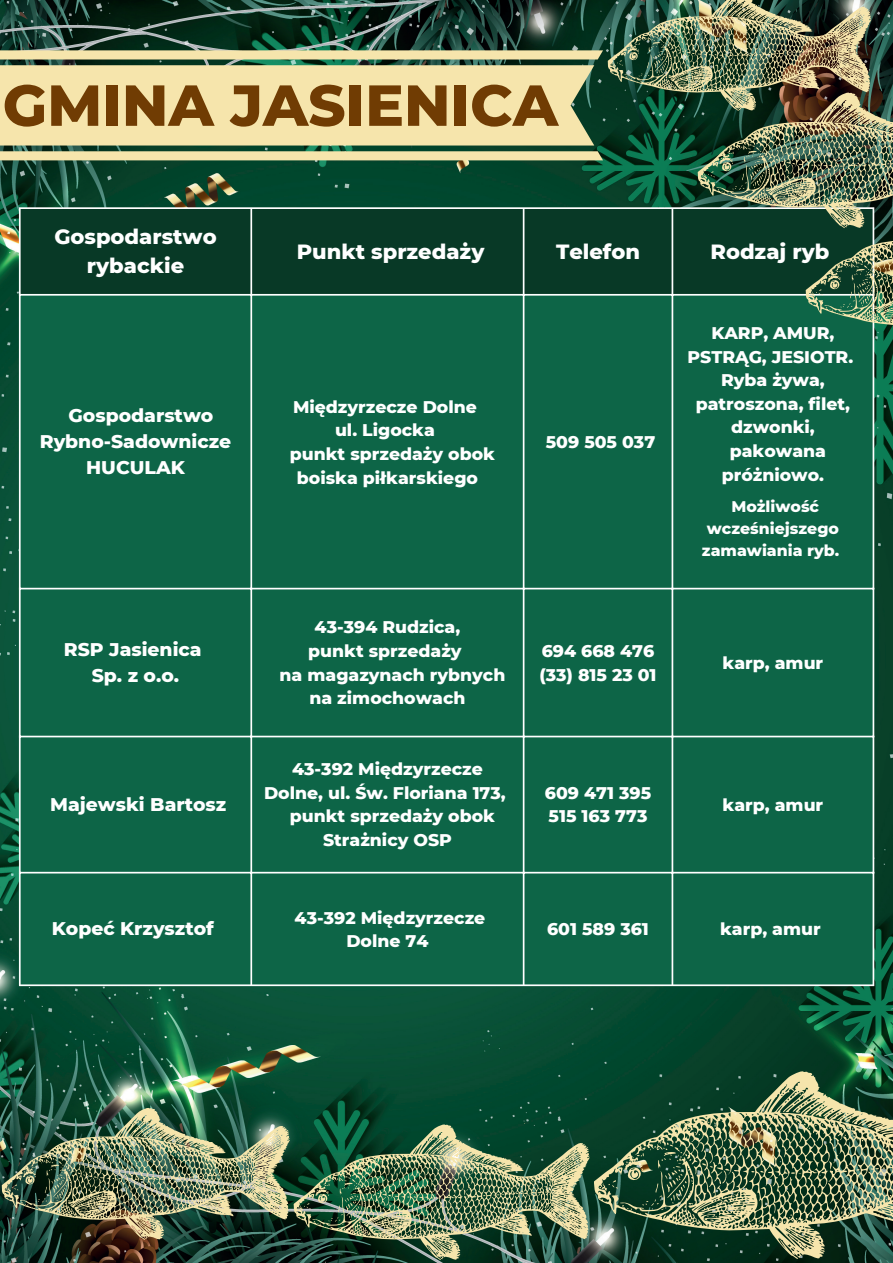
<style>
.page{position:relative;width:893px;height:1263px;background:#fff}
.page>*{position:absolute;margin:0;border:0;box-sizing:border-box;transform-origin:0 0}
.t1{font:800 57.75px "Montserrat";color:#703c03}
.t2{font:800 21px/29.2px "Montserrat";color:#fff;text-align:center}
.t3{font:800 18.75px/25.9px "Montserrat";color:#fff;text-align:center}
.t4{font:800 17.25px/23.6px "Montserrat";color:#fff}
.t5{font:800 15.75px/21.9px "Montserrat";color:#fff;text-align:center}
</style>
<div class="page">
<img style="left:0;top:347px;width:893px;height:916px">
<div style="left:21px;top:347px;width:851px;height:637px;background:#0d6547"></div>
<hr style="left:19px;top:209px;width:2px;height:775px;background:#fff">
<hr style="left:250px;top:209px;width:2px;height:775px;background:#fff">
<hr style="left:523px;top:209px;width:1px;height:775px;background:#fff">
<hr style="left:671px;top:209px;width:2px;height:775px;background:#fff">
<hr style="left:872px;top:209px;width:2px;height:775px;background:#fff">
<hr style="left:19px;top:588px;width:855px;height:1px;background:#fff">
<hr style="left:19px;top:736px;width:855px;height:1px;background:#fff">
<hr style="left:19px;top:872px;width:855px;height:1px;background:#fff">
<hr style="left:19px;top:984px;width:855px;height:2px;background:#fff">
<svg style="left:594px;top:1069px;width:299px;height:190px;background:#476749"></svg>
<img style="left:1px;top:1106px;width:589px;height:154px">
<svg style="left:0;top:0;width:893px;height:347px;background:#4a6e51"></svg>
<h1 class="t1" style="left:3px;top:63px;width:557px">GMINA JASIENICA</h1>
<p class="t2" style="left:54px;top:221px;width:164px">Gospodarstwo rybackie</p>
<p class="t3" style="left:40px;top:402px;width:193px">Gospodarstwo<br>Rybno-Sadownicze<br>HUCULAK</p>
<p class="t3" style="left:64px;top:635px;width:139px">RSP Jasienica<br>Sp. z o.o.</p>
<p class="t3" style="left:50px;top:790px;width:178px">Majewski Bartosz</p>
<p class="t2" style="left:297px;top:235px;width:189px">Punkt sprzedaży</p>
<p class="t2" style="left:556px;top:235px;width:85px">Telefon</p>
<p class="t2" style="left:710px;top:235px;width:120px">Rodzaj ryb</p>
<p class="t4" style="left:293px;top:394px;width:185px">Międzyrzecze Dolne</p>
<p class="t4" style="left:335px;top:417px;width:101px">ul. Ligocka</p>
<p class="t4" style="left:290px;top:441px;width:207px">punkt sprzedaży obok</p>
<p class="t4" style="left:297px;top:465px;width:183px">boiska piłkarskiego</p>
<p class="t4" style="left:315px;top:614px;width:147px">43-394 Rudzica,</p>
<p class="t4" style="left:308px;top:638px;width:155px">punkt sprzedaży</p>
<p class="t4" style="left:280px;top:662px;width:227px">na magazynach rybnych</p>
<p class="t4" style="left:309px;top:685px;width:157px">na zimochowach</p>
<p class="t4" style="left:292px;top:756px;width:192px">43-392 Międzyrzecze</p>
<p class="t4" style="left:264px;top:780px;width:243px">Dolne, ul. Św. Floriana 173,</p>
<p class="t4" style="left:290px;top:803px;width:207px">punkt sprzedaży obok</p>
<p class="t4" style="left:323px;top:827px;width:130px">Strażnicy OSP</p>
<p class="t4" style="left:546px;top:429px;width:111px">509 505 037</p>
<p class="t4" style="left:711px;top:320px;width:125px">KARP, AMUR,</p>
<p class="t4" style="left:687px;top:344px;width:167px">PSTRĄG, JESIOTR.</p>
<p class="t4" style="left:721px;top:367px;width:105px">Ryba żywa,</p>
<p class="t4" style="left:695px;top:391px;width:156px">patroszona, filet,</p>
<p class="t4" style="left:731px;top:414px;width:85px">dzwonki,</p>
<p class="t4" style="left:730px;top:438px;width:98px">pakowana</p>
<p class="t4" style="left:721px;top:462px;width:104px">próżniowo.</p>
<p class="t5" style="left:702px;top:495px;width:139px">Możliwość wcześniejszego zamawiania ryb.</p>
<p class="t4" style="left:539px;top:638px;width:119px">694 668 476 (33) 815 23 01</p>
<p class="t4" style="left:722px;top:650px;width:102px">karp, amur</p>
<p class="t4" style="left:545px;top:780px;width:108px">609 471 395<br>515 163 773</p>
<p class="t4" style="left:722px;top:792px;width:102px">karp, amur</p>
<p class="t3" style="left:52px;top:915px;width:164px">Kopeć Krzysztof</p>
<p class="t4" style="left:294px;top:905px;width:192px;text-align:center">43-392 Międzyrzecze<br>Dolne 74</p>
<p class="t4" style="left:547px;top:916px;width:103px">601 589 361</p>
<p class="t4" style="left:720px;top:916px;width:102px">karp, amur</p>
</div>
